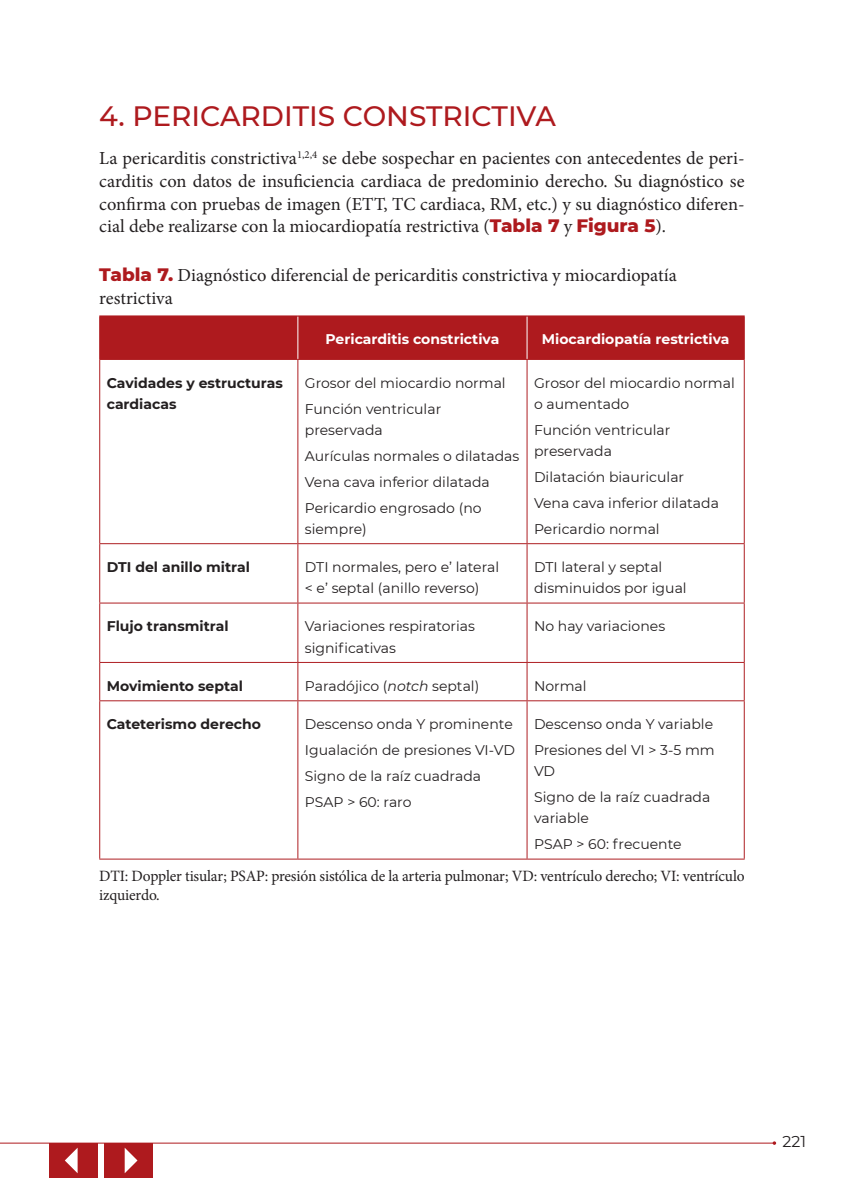
<style>
.page{position:relative;width:844px;height:1191px;background:#fff}
.page>*{position:absolute;margin:0;border:0;box-sizing:border-box;transform-origin:0 0}
.t1{font:500 28px "Montserrat";color:#ae1a1e}
.t2{font:18.38px/22.8px "Minion Pro";color:#231f20;text-align:justify}
.t3{font:15.75px/18.9px "Minion Pro";letter-spacing:-.01em;color:#231f20}
.t4{font:15.75px "Montserrat";color:#231f20}
.t5{font:14px/25.9px "Montserrat";color:#231f20}
.t6{font:700 14px/21px "Montserrat";color:#231f20}
.t7{font:700 14px "Montserrat";color:#fff}
.s1{font-family:"Montserrat";font-weight:800;color:#ae1a1e}
.s2{font-style:italic}
</style>
<div class="page">
<hr style="left:0;top:1142px;width:774px;height:1px;background:#ae1a1e">
<div style="left:50px;top:1143px;width:48px;height:34px;background:#ae1a1e"></div>
<svg style="left:65px;top:1147px;width:13px;height:26px"></svg>
<div style="left:104px;top:1143px;width:49px;height:34px;background:#ae1a1e"></div>
<svg style="left:125px;top:1148px;width:12px;height:25px"></svg>
<div style="left:100px;top:316px;width:643px;height:43px;background:#ae1a1e"></div>
<hr style="left:99px;top:360px;width:1px;height:183px;background:#ae1e22">
<hr style="left:297px;top:360px;width:1px;height:183px;background:#ae1e22">
<hr style="left:526px;top:360px;width:1px;height:183px;background:#ae1e22">
<hr style="left:743px;top:360px;width:1px;height:183px;background:#ae1e22">
<hr style="left:99px;top:543px;width:199px;height:1px;background:#ae1e22">
<hr style="left:99px;top:544px;width:1px;height:58px;background:#ae1e22">
<hr style="left:298px;top:543px;width:229px;height:1px;background:#ae1e22">
<hr style="left:297px;top:544px;width:1px;height:58px;background:#ae1e22">
<hr style="left:527px;top:543px;width:217px;height:1px;background:#ae1e22">
<hr style="left:526px;top:544px;width:1px;height:58px;background:#ae1e22">
<hr style="left:743px;top:544px;width:1px;height:58px;background:#ae1e22">
<hr style="left:99px;top:602px;width:199px;height:1px;background:#ae1e22">
<hr style="left:99px;top:603px;width:1px;height:59px;background:#ae1e22">
<hr style="left:298px;top:602px;width:229px;height:1px;background:#ae1e22">
<hr style="left:297px;top:603px;width:1px;height:59px;background:#ae1e22">
<hr style="left:527px;top:602px;width:217px;height:1px;background:#ae1e22">
<hr style="left:526px;top:603px;width:1px;height:59px;background:#ae1e22">
<hr style="left:743px;top:603px;width:1px;height:59px;background:#ae1e22">
<hr style="left:99px;top:662px;width:199px;height:1px;background:#ae1e22">
<hr style="left:99px;top:663px;width:1px;height:37px;background:#ae1e22">
<hr style="left:298px;top:662px;width:229px;height:1px;background:#ae1e22">
<hr style="left:297px;top:663px;width:1px;height:37px;background:#ae1e22">
<hr style="left:527px;top:662px;width:217px;height:1px;background:#ae1e22">
<hr style="left:526px;top:663px;width:1px;height:37px;background:#ae1e22">
<hr style="left:743px;top:663px;width:1px;height:37px;background:#ae1e22">
<hr style="left:99px;top:700px;width:199px;height:1px;background:#ae1e22">
<hr style="left:99px;top:701px;width:1px;height:157px;background:#ae1e22">
<hr style="left:298px;top:700px;width:229px;height:1px;background:#ae1e22">
<hr style="left:297px;top:701px;width:1px;height:157px;background:#ae1e22">
<hr style="left:527px;top:700px;width:217px;height:1px;background:#ae1e22">
<hr style="left:526px;top:701px;width:1px;height:157px;background:#ae1e22">
<hr style="left:743px;top:701px;width:1px;height:157px;background:#ae1e22">
<hr style="left:99px;top:858px;width:199px;height:1px;background:#ae1e22">
<hr style="left:298px;top:858px;width:229px;height:1px;background:#ae1e22">
<hr style="left:527px;top:858px;width:217px;height:1px;background:#ae1e22">
<hr style="left:297px;top:316px;width:1px;height:43px;background:#fff">
<hr style="left:526px;top:316px;width:1px;height:43px;background:#fff">
<hr style="left:99px;top:315px;width:199px;height:1px;background:#ae1a1e">
<hr style="left:99px;top:316px;width:1px;height:43px;background:#ae1a1e">
<hr style="left:298px;top:315px;width:229px;height:1px;background:#ae1a1e">
<hr style="left:527px;top:315px;width:217px;height:1px;background:#ae1a1e">
<hr style="left:743px;top:316px;width:1px;height:43px;background:#ae1a1e">
<hr style="left:99px;top:359px;width:199px;height:1px;background:#ae1a1e">
<hr style="left:298px;top:359px;width:229px;height:1px;background:#ae1a1e">
<hr style="left:527px;top:359px;width:217px;height:1px;background:#ae1a1e">
<h1 class="t1" style="left:99px;top:97px;width:458px">4. PERICARDITIS CONSTRICTIVA</h1>
<p class="t2" style="left:99px;top:147px;width:646px">La pericarditis constrictiva<sup>1,2,4</sup> se debe sospechar en pacientes con antecedentes de peri&shy;carditis con datos de insuficiencia cardiaca de predominio derecho. Su diagnóstico se confirma con pruebas de imagen (ETT, TC cardiaca, RM, etc.) y su diagnóstico diferen&shy;cial debe realizarse con la miocardiopatía restrictiva (<span class="s1">Tabla 7</span> y <span class="s1">Figura 5</span>).</p>
<h2 class="t2" style="left:99px;top:264px;width:579px"><span class="s1">Tabla 7.</span> Diagnóstico diferencial de pericarditis constrictiva y miocardiopatía restrictiva</h2>
<p class="t7" style="left:325px;top:329px;width:175px">Pericarditis constrictiva</p>
<p class="t7" style="left:541px;top:329px;width:189px">Miocardiopatía restrictiva</p>
<p class="t6" style="left:107px;top:372px;width:178px">Cavidades y estructuras cardiacas</p>
<p class="t5" style="left:305px;top:369px;width:202px">Grosor del miocardio normal<br>Función ventricular</p>
<p class="t5" style="left:305px;top:416px;width:216px">preservada<br>Aurículas normales o dilatadas<br>Vena cava inferior dilatada<br>Pericardio engrosado (no</p>
<p class="t5" style="left:305px;top:515px;width:63px">siempre)</p>
<p class="t5" style="left:534px;top:372px;width:202px;line-height:21px">Grosor del miocardio normal o aumentado</p>
<p class="t5" style="left:534px;top:419px;width:138px;line-height:21px">Función ventricular preservada</p>
<p class="t5" style="left:534px;top:463px;width:186px">Dilatación biauricular<br>Vena cava inferior dilatada<br>Pericardio normal</p>
<p class="t6" style="left:107px;top:556px;width:145px">DTI del anillo mitral</p>
<p class="t5" style="left:305px;top:556px;width:196px;line-height:21px">DTI normales, pero e’ lateral &lt; e’ septal (anillo reverso)</p>
<p class="t5" style="left:534px;top:556px;width:154px;line-height:21px">DTI lateral y septal disminuidos por igual</p>
<p class="t6" style="left:107px;top:615px;width:123px">Flujo transmitral</p>
<p class="t5" style="left:305px;top:615px;width:172px;line-height:21px">Variaciones respiratorias significativas</p>
<p class="t5" style="left:534px;top:613px;width:133px">No hay variaciones</p>
<p class="t6" style="left:107px;top:674px;width:138px">Movimiento septal</p>
<p class="t5" style="left:305px;top:672px;width:176px">Paradójico (<span class="s2">notch</span> septal)</p>
<p class="t5" style="left:534px;top:672px;width:54px">Normal</p>
<p class="t6" style="left:107px;top:713px;width:156px">Cateterismo derecho</p>
<p class="t5" style="left:305px;top:711px;width:211px">Descenso onda Y prominente<br>Igualación de presiones VI-VD<br>Signo de la raíz cuadrada<br>PSAP &gt; 60: raro</p>
<p class="t5" style="left:534px;top:711px;width:182px">Descenso onda Y variable<br>Presiones del VI &gt; 3-5 mm</p>
<p class="t5" style="left:534px;top:757px;width:178px">VD<br>Signo de la raíz cuadrada</p>
<p class="t5" style="left:534px;top:804px;width:149px">variable<br>PSAP &gt; 60: frecuente</p>
<p class="t3" style="left:99px;top:867px;width:646px">DTI: Doppler tisular; PSAP: presión sistólica de la arteria pulmonar; VD: ventrículo derecho; VI: ventrículo izquierdo.</p>
<p class="t4" style="left:782px;top:1130px;width:25px">221</p>
</div>
